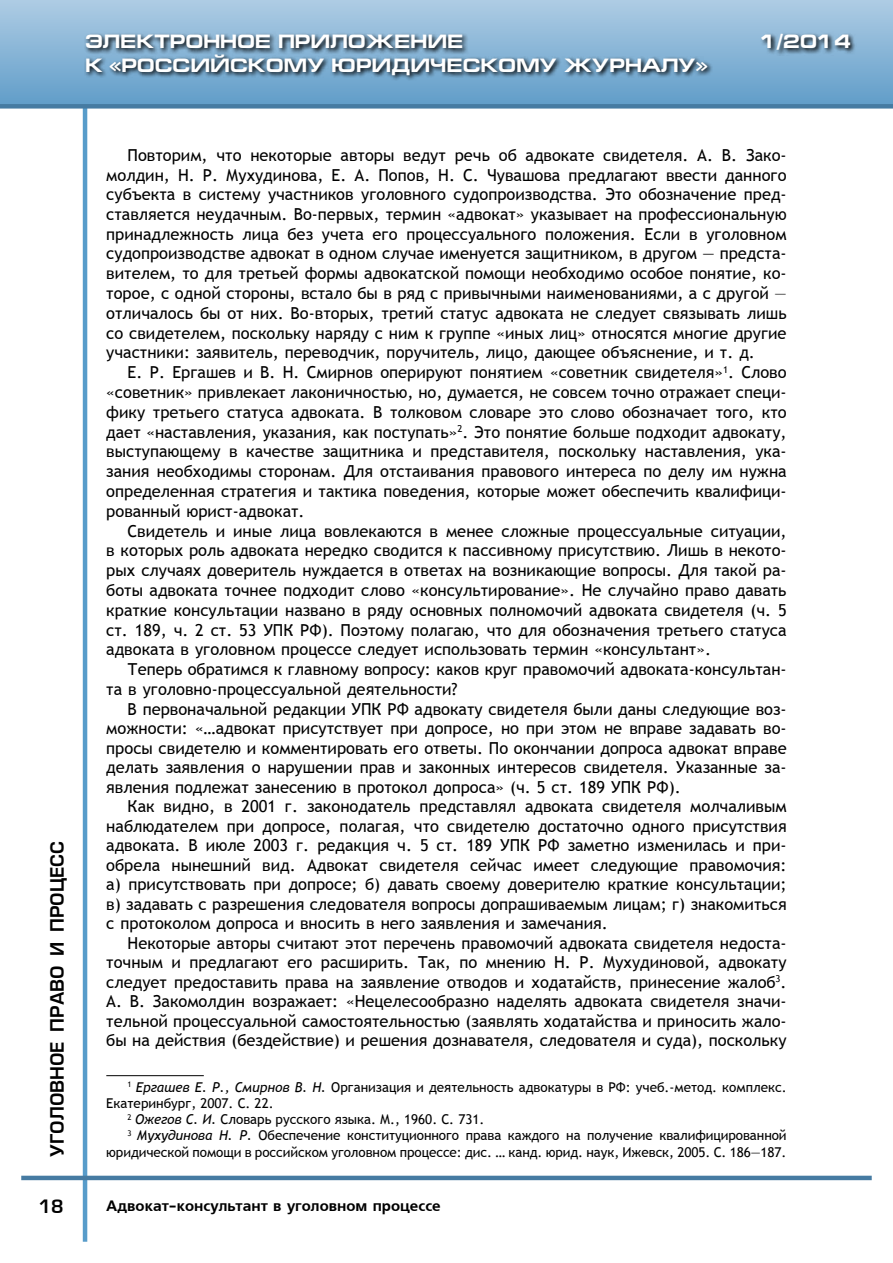
<style>
.page{position:relative;width:893px;height:1263px;background:#fff}
.page>*{position:absolute;margin:0;border:0;box-sizing:border-box;transform-origin:0 0}
.t1{font:700 19.5px "Europe Ext";color:#fff}
.t2{font:18px "Europe Demi Normal";color:#000}
.t3{font:16.5px/19.8px "Trebuchet MS";color:#000;text-align:justify}
.t4{font:15px "Free Set Bold Cyrillic";color:#000}
.t5{font:13.5px "Trebuchet MS";letter-spacing:-.005em;color:#000}
.s1{color:#333}
.s2{font-style:italic}
</style>
<div class="page">
<hr style="left:83px;top:89px;width:4px;height:1153px;background:#589cca">
<hr style="left:21px;top:1176px;width:851px;height:4px;background:#467ba2">
<div style="left:0;top:0;width:893px;height:106px;background:linear-gradient(to bottom,#aecce4,#619dc9)"></div>
<div style="left:0;top:104px;width:893px;height:5px;background:#467ba2"></div>
<svg style="left:84px;top:31px;width:773px;height:50px;background:#6c91ad"></svg>
<hr style="left:106px;top:1075px;width:98px;height:1px;background:#000">
<p class="t1" style="left:85px;top:31px;width:380px">ЭЛЕКТРОННОЕ ПРИЛОЖЕНИЕ</p>
<p class="t1" style="left:760px;top:31px;width:92px">1/2014</p>
<p class="t1" style="left:85px;top:54px;width:624px">К «РОССИЙСКОМУ ЮРИДИЧЕСКОМУ ЖУРНАЛУ»</p>
<p class="t2" style="left:47px;top:1157px;width:316px;rotate:-90deg">УГОЛОВНОЕ ПРАВО И ПРОЦЕСС</p>
<p class="t2" style="left:38px;top:1196px;width:27px">18</p>
<p class="t3" style="left:106px;top:145px;width:682px;text-indent:21px">Повторим, что некоторые авторы ведут речь об адвокате свидетеля. А. В. Зако&shy;молдин, Н. Р. Мухудинова, Е. А. Попов, Н. С. Чувашова предлагают ввести данного субъекта в систему участников уголовного судопроизводства. Это обозначение пред&shy;ставляется неудачным. Во-первых, термин «адвокат» указывает на профессиональную принадлежность лица без учета его процессуального положения. Если в уголовном судопроизводстве адвокат в одном случае именуется защитником, в другом — предста&shy;вителем, то для третьей формы адвокатской помощи необходимо особое понятие, ко&shy;торое, с одной стороны, встало бы в ряд с привычными наименованиями, а с другой <span class="s1">— </span>отличалось бы от них. Во-вторых, третий статус адвоката не следует связывать лишь со свидетелем, поскольку наряду с ним к группе «иных лиц» относятся многие другие участники: заявитель, переводчик, поручитель, лицо, дающее объяснение, и т. д.</p>
<p class="t3" style="left:106px;top:363px;width:682px;text-indent:21px">Е. Р. Ергашев и В. Н. Смирнов оперируют понятием «советник свидетеля»<sup>1</sup>. Слово «советник» привлекает лаконичностью, но, думается, не совсем точно отражает специ&shy;фику третьего статуса адвоката. В толковом словаре это слово обозначает того, кто дает «наставления, указания, как поступать»<sup>2</sup>. Это понятие больше подходит адвокату, выступающему в качестве защитника и представителя, поскольку наставления, ука&shy;зания необходимы сторонам. Для отстаивания правового интереса по делу им нужна определенная стратегия и тактика поведения, которые может обеспечить квалифици&shy;рованный юрист-адвокат.</p>
<p class="t3" style="left:106px;top:521px;width:682px;text-indent:21px">Свидетель и иные лица вовлекаются в менее сложные процессуальные ситуации, в которых роль адвоката нередко сводится к пассивному присутствию. Лишь в некото&shy;рых случаях доверитель нуждается в ответах на возникающие вопросы. Для такой ра&shy;боты адвоката точнее подходит слово «консультирование». Не случайно право давать краткие консультации названо в ряду основных полномочий адвоката свидетеля (ч. 5 ст. 189, ч. 2 ст. 53 УПК РФ). Поэтому полагаю, что для обозначения третьего статуса адвоката в уголовном процессе следует использовать термин «консультант».</p>
<p class="t3" style="left:106px;top:660px;width:682px;text-indent:21px">Теперь обратимся к главному вопросу: каков круг правомочий адвоката-консультан&shy;та в уголовно-процессуальной деятельности?</p>
<p class="t3" style="left:106px;top:699px;width:682px;text-indent:21px">В первоначальной редакции УПК РФ адвокату свидетеля были даны следующие воз&shy;можности: «…адвокат присутствует при допросе, но при этом не вправе задавать во&shy;просы свидетелю и комментировать его ответы. По окончании допроса адвокат вправе делать заявления о нарушении прав и законных интересов свидетеля. Указанные за&shy;явления подлежат занесению в протокол допроса» (ч. 5 ст. 189 УПК РФ).</p>
<p class="t3" style="left:106px;top:797px;width:682px;text-indent:21px">Как видно, в 2001 г. законодатель представлял адвоката свидетеля молчаливым наблюдателем при допросе, полагая, что свидетелю достаточно одного присутствия адвоката. В июле 2003 г. редакция ч. 5 ст. 189 УПК РФ заметно изменилась и при&shy;обрела нынешний вид. Адвокат свидетеля сейчас имеет следующие правомочия: а) присутствовать при допросе; б) давать своему доверителю краткие консультации; в) задавать с разрешения следователя вопросы допрашиваемым лицам; г) знакомиться с протоколом допроса и вносить в него заявления и замечания.</p>
<p class="t3" style="left:106px;top:933px;width:682px;text-indent:21px">Некоторые авторы считают этот перечень правомочий адвоката свидетеля недоста&shy;точным и предлагают его расширить. Так, по мнению Н. Р. Мухудиновой, адвокату следует предоставить права на заявление отводов и ходатайств, принесение жалоб<sup>3</sup>.<br>А. В. Закомолдин возражает: «Нецелесообразно наделять адвоката свидетеля значи&shy;тельной процессуальной самостоятельностью (заявлять ходатайства и приносить жало&shy;бы на действия (бездействие) и решения дознавателя, следователя и суда), поскольку</p>
<p class="t5" style="left:128px;top:1079px;width:661px"><sup>1</sup> <span class="s2">Ергашев Е. Р., Смирнов В. Н.</span> Организация и деятельность адвокатуры в РФ: учеб.-метод. комплекс.</p>
<p class="t5" style="left:106px;top:1095px;width:169px">Екатеринбург, 2007. С. 22.</p>
<p class="t5" style="left:128px;top:1111px;width:358px"><sup>2</sup> <span class="s2">Ожегов С. И.</span> Словарь русского языка. М., 1960. С. 731.</p>
<p class="t5" style="left:128px;top:1128px;width:661px"><sup>3</sup> <span class="s2">Мухудинова Н. Р.</span> Обеспечение конституционного права каждого на получение квалифицированной</p>
<p class="t5" style="left:106px;top:1144px;width:682px">юридической помощи в российском уголовном процессе: дис. … канд. юрид. наук, Ижевск, 2005. С. 186—187.</p>
<p class="t4" style="left:106px;top:1197px;width:336px">Адвокат-консультант в уголовном процессе</p>
</div>
